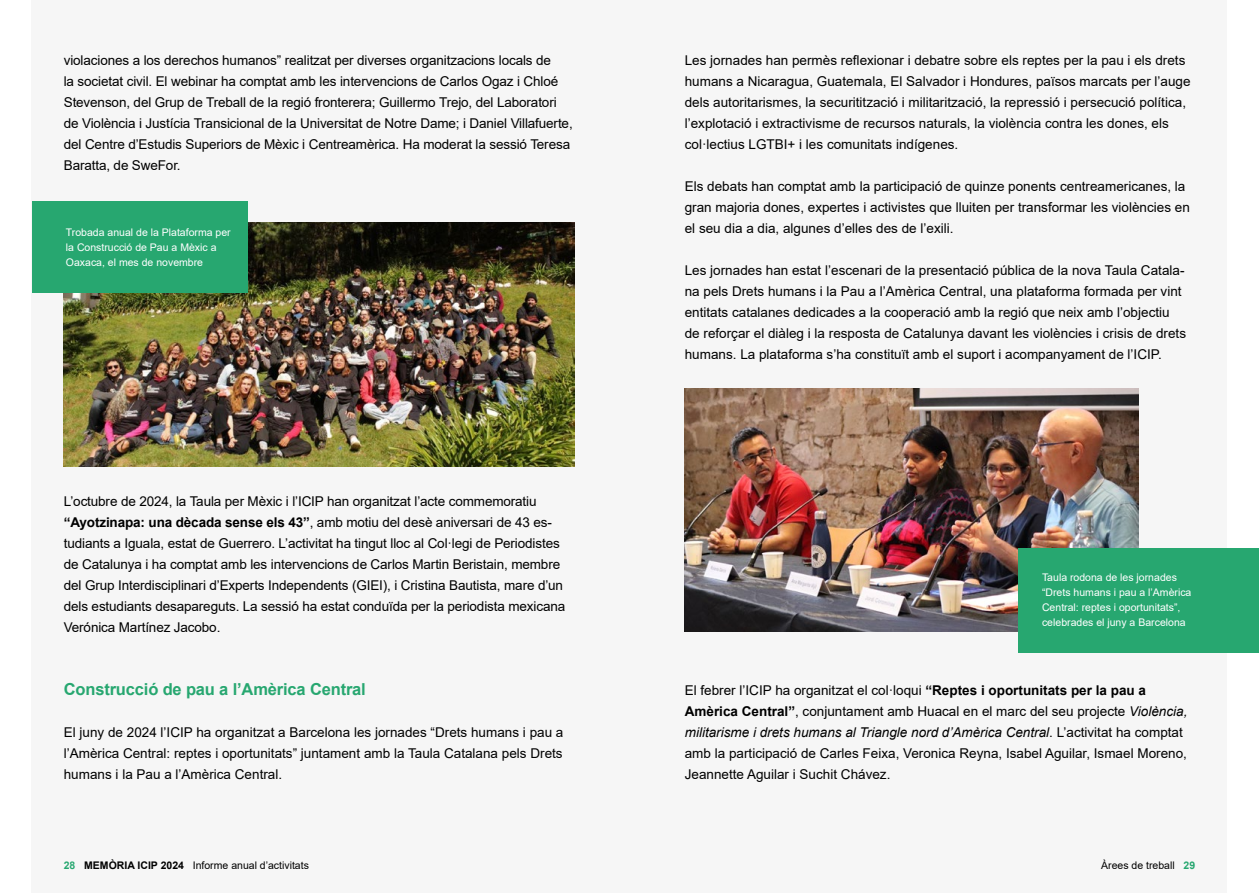
<style>
.page{position:relative;width:1259px;height:893px;background:#fff}
.page>*{position:absolute;margin:0;border:0;box-sizing:border-box;transform-origin:0 0}
.t1{font:700 16.5px "Arial";letter-spacing:-.01em;color:#27a770}
.t2{font:13.5px/21px "Arial";color:#000}
.t3{font:10.5px/15px "Arial";color:#fff}
.t4{font:10.5px "Arial";color:#000}
.s1{font-weight:700}
.s2{font-style:italic}
.s3{font-weight:700;color:#27a770}
</style>
<div class="page">
<div style="left:32px;top:0;width:1195px;height:893px;background:#f6f6f6"></div>
<img style="left:64px;top:223px;width:510px;height:243px">
<img style="left:685px;top:388px;width:454px;height:243px">
<div style="left:1018px;top:549px;width:241px;height:104px;background:#27a770"></div>
<div style="left:32px;top:201px;width:215px;height:92px;background:#27a770"></div>
<p class="t2" style="left:64px;top:50px;width:510px">violaciones a los derechos humanos” realitzat per diverses organitzacions locals de<br>la societat civil. El webinar ha comptat amb les intervencions de Carlos Ogaz i Chloé Stevenson, del Grup de Treball de la regió fronterera; Guillermo Trejo, del Laboratori de Violència i Justícia Transicional de la Universitat de Notre Dame; i Daniel Villafuerte, del Centre d’Estudis Superiors de Mèxic i Centreamèrica. Ha moderat la sessió Teresa Baratta, de SweFor.</p>
<p class="t3" style="left:66px;top:224px;width:166px">Trobada anual de la Plataforma per la Construcció de Pau a Mèxic a<br>Oaxaca, el mes de novembre</p>
<p class="t2" style="left:64px;top:491px;width:503px">L’octubre de 2024, la Taula per Mèxic i l’ICIP han organitzat l’acte commemoratiu <span class="s1">“Ayotzinapa: una dècada sense els 43”</span>, amb motiu del desè aniversari de 43 es&shy;tudiants a Iguala, estat de Guerrero. L’activitat ha tingut lloc al Col·legi de Periodistes de Catalunya i ha comptat amb les intervencions de Carlos Martin Beristain, membre del Grup Interdisciplinari d’Experts Independents (GIEI), i Cristina Bautista, mare d’un dels estudiants desapareguts. La sessió ha estat conduïda per la periodista mexicana Verónica Martínez Jacobo.</p>
<p class="t1" style="left:64px;top:678px;width:303px">Construcció de pau a l’Amèrica Central</p>
<p class="t2" style="left:64px;top:722px;width:501px;text-align:justify">El juny de 2024 l’ICIP ha organitzat a Barcelona les jornades “Drets humans i pau a l’Amèrica Central: reptes i oportunitats” juntament amb la Taula Catalana pels Drets humans i la Pau a l’Amèrica Central.</p>
<p class="t2" style="left:685px;top:50px;width:507px">Les jornades han permès reflexionar i debatre sobre els reptes per la pau i els drets humans a Nicaragua, Guatemala, El Salvador i Hondures, països marcats per l’auge dels autoritarismes, la securitització i militarització, la repressió i persecució política, l’explotació i extractivisme de recursos naturals, la violència contra les dones, els col·lectius LGTBI+ i les comunitats indígenes.</p>
<p class="t2" style="left:685px;top:176px;width:506px">Els debats han comptat amb la participació de quinze ponents centreamericanes, la gran majoria dones, expertes i activistes que lluiten per transformar les violències en el seu dia a dia, algunes d’elles des de l’exili.</p>
<p class="t2" style="left:685px;top:260px;width:503px">Les jornades han estat l’escenari de la presentació pública de la nova Taula Catala&shy;na pels Drets humans i la Pau a l’Amèrica Central, una plataforma formada per vint entitats catalanes dedicades a la cooperació amb la regió que neix amb l’objectiu de reforçar el diàleg i la resposta de Catalunya davant les violències i crisis de drets humans. La plataforma s’ha constituït amb el suport i acompanyament de l’ICIP.</p>
<p class="t3" style="left:1042px;top:569px;width:151px">Taula rodona de les jornades “Drets humans i pau a l’Amèrica<br>Central: reptes i oportunitats”, celebrades el juny a Barcelona</p>
<p class="t2" style="left:685px;top:680px;width:504px">El febrer l’ICIP ha organitzat el col·loqui <span class="s1">“Reptes i oportunitats per la pau a Amèrica Central”</span>, conjuntament amb Huacal en el marc del seu projecte <span class="s2">Violència, militarisme i drets humans al Triangle nord d’Amèrica Central</span>. L’activitat ha comptat amb la participació de Carles Feixa, Veronica Reyna, Isabel Aguilar, Ismael Moreno, Jeannette Aguilar i Suchit Chávez.</p>
<p class="t4" style="left:64px;top:858px;width:247px"><span class="s3">28</span> <span class="s1">MEMÒRIA ICIP 2024</span> Informe anual d’activitats</p>
<p class="t4" style="left:1101px;top:858px;width:95px">Àrees de treball <span class="s3">29</span></p>
</div>
